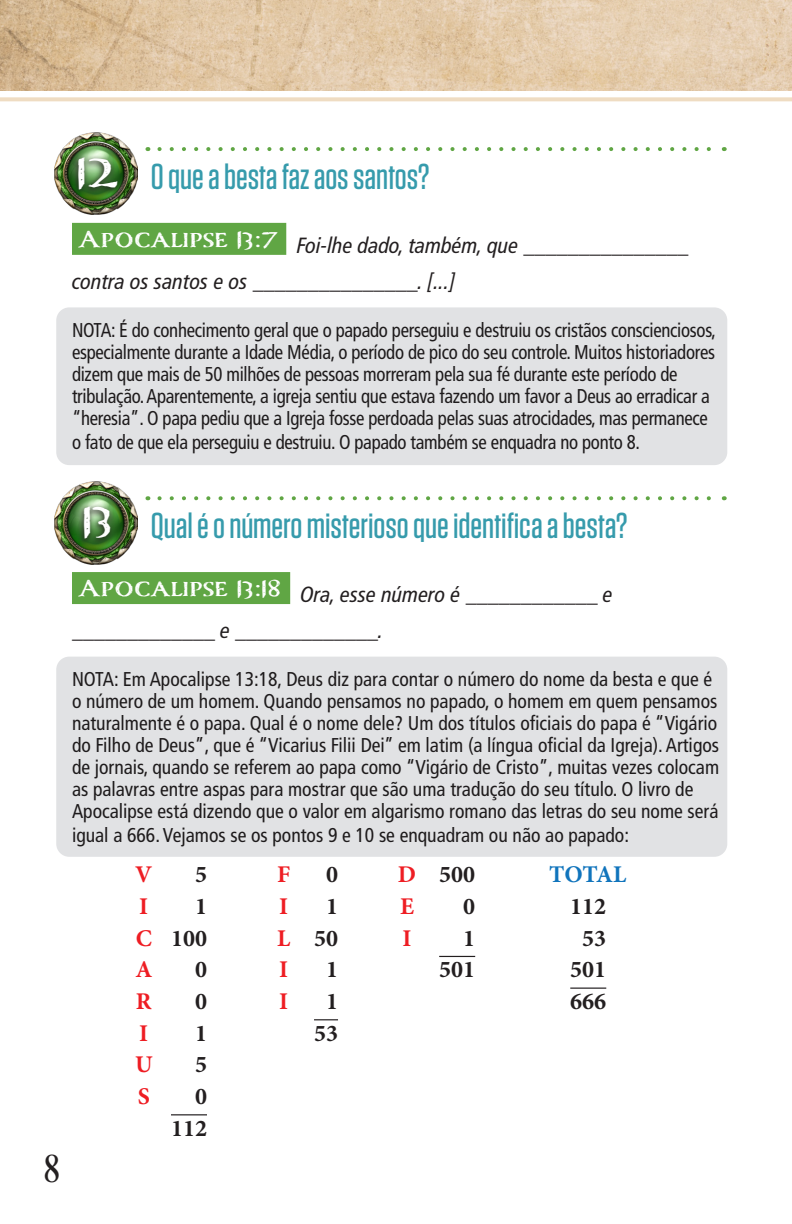
<style>
.page{position:relative;width:792px;height:1224px;background:#fff}
.page>*{position:absolute;margin:0;border:0;box-sizing:border-box;transform-origin:0 0}
.Compass_Numbers{font:700 50px "Carta Marina";color:#fff}
.t1{font:40px "Desire Pro";color:#231f20}
.Questions_1{font:500 36px "Tungsten";color:#369bac}
.t2{font:700 24px "Minion Pro";color:#231f20}
.Pope_Name{font:700 24px "Minion Pro";color:#ee1d23}
.t3{font:700 24px "Minion Pro";letter-spacing:-.01em;color:#1074bc}
.Scripture_with_blanks{font:italic condensed 22px/36px "Frutiger LT Pro";color:#231f20}
.NOTE{font:condensed 20px/22px "Frutiger LT Pro";color:#231f20}
.NOTE-2{font:condensed 20px/22px "Frutiger LT Pro";color:#231f20;scale:.94 1}
</style>
<div class="page">
<img style="left:0;top:0;width:792px;height:91px">
<svg style="left:0;top:97px;width:792px;height:4px;background:#f0dfc7"></svg>
<div style="left:72px;top:223px;width:214px;height:32px;background:#60a644"></div>
<div style="left:72px;top:572px;width:218px;height:32px;background:#60a644"></div>
<img style="left:54px;top:133px;width:83px;height:82px">
<div style="left:71px;top:154px;width:52px;height:43px;background:#231f20;opacity:.75"></div>
<img style="left:54px;top:482px;width:83px;height:82px">
<div style="left:77px;top:503px;width:38px;height:43px;background:#231f20;opacity:.75"></div>
<hr style="left:439px;top:956px;width:36px;height:1px;background:#231f20">
<hr style="left:570px;top:988px;width:36px;height:1px;background:#231f20">
<svg style="left:314px;top:1019px;width:24px;height:1px"></svg>
<hr style="left:171px;top:1114px;width:36px;height:1px;background:#231f20">
<svg style="left:159px;top:147px;width:552px;height:4px"></svg>
<div style="left:56px;top:307px;width:671px;height:158px;background:#e1e2e4;border-radius:13px"></div>
<svg style="left:159px;top:496px;width:552px;height:4px"></svg>
<div style="left:56px;top:657px;width:671px;height:200px;background:#e1e2e4;border-radius:13px"></div>
<p class="Compass_Numbers" style="left:77px;top:142px;width:43px">12</p>
<p class="Questions_1" style="left:151px;top:158px;width:280px">O que a besta faz aos santos?</p>
<p class="Scripture_with_blanks" style="left:72px;top:227px;width:618px"><sup>Apocalipse</sup> <sup>13:7</sup> Foi-lhe dado, também, que _______________ contra os santos e os _______________. [...]</p>
<p class="NOTE-2" style="left:72px;top:319px;width:687px">NOTA: É do conhecimento geral que o papado perseguiu e destruiu os cristãos conscienciosos, especialmente durante a Idade Média, o período de pico do seu controle. Muitos historiadores dizem que mais de 50 milhões de pessoas morreram pela sua fé durante este período de tribulação. Aparentemente, a igreja sentiu que estava fazendo um favor a Deus ao erradicar a “heresia”. O papa pediu que a Igreja fosse perdoada pelas suas atrocidades, mas permanece</p>
<p class="NOTE-2" style="left:72px;top:431px;width:606px">o fato de que ela perseguiu e destruiu. O papado também se enquadra no ponto 8.</p>
<h2 class="t1" style="left:44px;top:1145px;width:16px">8</h2>
<p class="Compass_Numbers" style="left:82px;top:490px;width:32px">13</p>
<p class="Questions_1" style="left:151px;top:507px;width:478px">Qual é o número misterioso que identifica a besta?</p>
<p class="Scripture_with_blanks" style="left:72px;top:577px;width:542px"><sup>Apocalipse</sup> <sup>13:18</sup> Ora, esse número é ____________ e _____________ e _____________.</p>
<p class="NOTE" style="left:72px;top:669px;width:649px">NOTA: Em Apocalipse 13:18, Deus diz para contar o número do nome da besta e que é o número de um homem. Quando pensamos no papado, o homem em quem pensamos naturalmente é o papa. Qual é o nome dele? Um dos títulos oficiais do papa é “Vigário do Filho de Deus”, que é “Vicarius Filii Dei” em latim (a língua oficial da Igreja). Artigos de jornais, quando se referem ao papa como “Vigário de Cristo”, muitas vezes colocam as palavras entre aspas para mostrar que são uma tradução do seu título. O livro de Apocalipse está dizendo que o valor em algarismo romano das letras do seu nome será</p>
<p class="NOTE" style="left:72px;top:825px;width:559px">igual a 666. Vejamos se os pontos 9 e 10 se enquadram ou não ao papado:</p>
<p class="Pope_Name" style="left:135px;top:858px;width:19px">V</p>
<p class="t2" style="left:195px;top:858px;width:13px">5</p>
<p class="Pope_Name" style="left:277px;top:858px;width:15px">F</p>
<p class="t2" style="left:326px;top:858px;width:13px">0</p>
<p class="Pope_Name" style="left:398px;top:858px;width:20px">D</p>
<p class="t2" style="left:439px;top:858px;width:37px">500</p>
<p class="t3" style="left:549px;top:858px;width:79px">TOTAL</p>
<p class="Pope_Name" style="left:139px;top:889px;width:11px">I</p>
<p class="t2" style="left:195px;top:889px;width:13px">1</p>
<p class="Pope_Name" style="left:279px;top:889px;width:11px">I</p>
<p class="t2" style="left:326px;top:889px;width:13px">1</p>
<p class="Pope_Name" style="left:400px;top:889px;width:15px">E</p>
<p class="t2" style="left:463px;top:889px;width:13px">0</p>
<p class="t2" style="left:570px;top:889px;width:37px">112</p>
<p class="Pope_Name" style="left:136px;top:921px;width:18px">C</p>
<p class="t2" style="left:171px;top:921px;width:37px">100</p>
<p class="Pope_Name" style="left:277px;top:921px;width:15px">L</p>
<p class="t2" style="left:314px;top:921px;width:25px">50</p>
<p class="Pope_Name" style="left:403px;top:921px;width:11px">I</p>
<p class="t2" style="left:463px;top:921px;width:13px">1</p>
<p class="t2" style="left:582px;top:921px;width:25px">53</p>
<p class="Pope_Name" style="left:135px;top:953px;width:18px">A</p>
<p class="t2" style="left:195px;top:953px;width:13px">0</p>
<p class="Pope_Name" style="left:279px;top:953px;width:11px">I</p>
<p class="t2" style="left:326px;top:953px;width:13px">1</p>
<p class="t2" style="left:439px;top:953px;width:37px">501</p>
<p class="t2" style="left:570px;top:953px;width:37px">501</p>
<p class="Pope_Name" style="left:136px;top:984px;width:17px">R</p>
<p class="t2" style="left:195px;top:984px;width:13px">0</p>
<p class="Pope_Name" style="left:279px;top:984px;width:11px">I</p>
<p class="t2" style="left:326px;top:984px;width:13px">1</p>
<p class="t2" style="left:570px;top:984px;width:37px">666</p>
<p class="Pope_Name" style="left:139px;top:1016px;width:11px">I</p>
<p class="t2" style="left:195px;top:1016px;width:13px">1</p>
<p class="t2" style="left:314px;top:1016px;width:25px">53</p>
<p class="Pope_Name" style="left:135px;top:1048px;width:19px">U</p>
<p class="t2" style="left:195px;top:1048px;width:13px">5</p>
<p class="Pope_Name" style="left:138px;top:1079px;width:14px">S</p>
<p class="t2" style="left:195px;top:1079px;width:13px">0</p>
<p class="t2" style="left:171px;top:1111px;width:37px">112</p>
</div>
